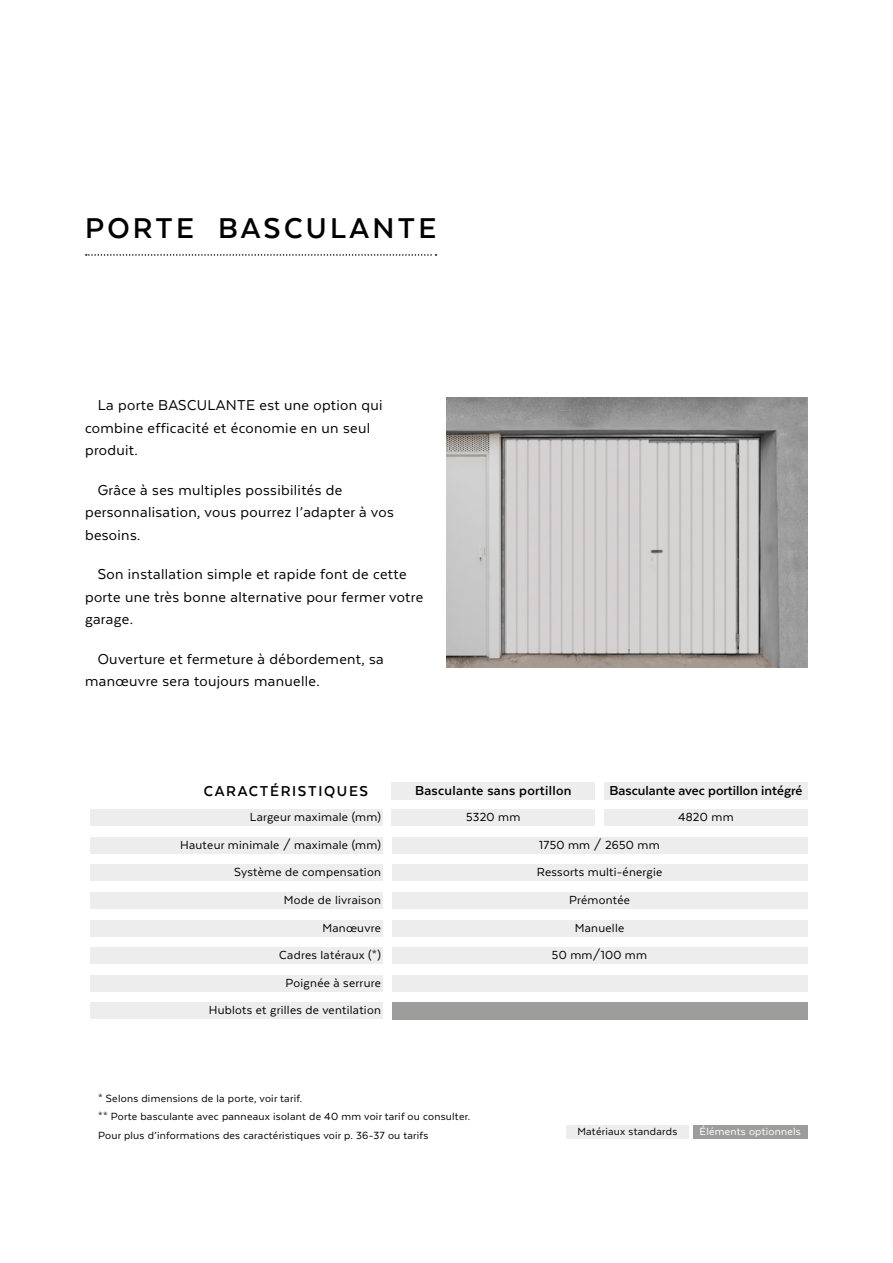
<style>
.page{position:relative;width:893px;height:1263px;background:#fff}
.page>*{position:absolute;margin:0;border:0;box-sizing:border-box;transform-origin:0 0}
.Titulo{font:700 33px "Texta";letter-spacing:.1em;color:#000}
.Cuerpo{font:16.5px/22.5px "Texta";letter-spacing:.02em;color:#000}
.TITULO_tabla_CARACTE{font:700 16.5px "Texta";letter-spacing:.1em;color:#000}
.Cuerpo_tabla_2{font:700 15px "Texta";color:#000}
.Cuerpo_tabla_2-2{font:700 15px "Texta";letter-spacing:.02em;color:#000}
.Cuerpo_Tabla{font:13.5px "Texta";letter-spacing:.02em;color:#000}
.Cuerpo_tabla_2-3{font:13.5px "Texta";letter-spacing:.02em;color:#000}
.Cuerpo-2{font:12px "Texta";letter-spacing:.02em;color:#000}
.Cuerpo_Tabla-2{font:12px "Texta";letter-spacing:.02em;color:#000}
.Titulo_Cuerpo_Tablas{font:12px "Texta";letter-spacing:.02em;color:#fff}
</style>
<div class="page">
<svg style="left:86px;top:254px;width:350px;height:2px"></svg>
<img style="left:446px;top:398px;width:362px;height:270px">
<div style="left:392px;top:782px;width:203px;height:18px;background:#ededed"></div>
<div style="left:604px;top:782px;width:203px;height:18px;background:#ededed"></div>
<div style="left:90px;top:810px;width:292px;height:16px;background:#ededed"></div>
<div style="left:392px;top:810px;width:203px;height:16px;background:#ededed"></div>
<div style="left:604px;top:810px;width:203px;height:16px;background:#ededed"></div>
<div style="left:90px;top:837px;width:292px;height:16px;background:#ededed"></div>
<div style="left:392px;top:837px;width:415px;height:16px;background:#ededed"></div>
<div style="left:90px;top:865px;width:292px;height:16px;background:#ededed"></div>
<div style="left:392px;top:865px;width:415px;height:16px;background:#ededed"></div>
<div style="left:90px;top:893px;width:292px;height:16px;background:#ededed"></div>
<div style="left:392px;top:893px;width:415px;height:16px;background:#ededed"></div>
<div style="left:90px;top:920px;width:292px;height:16px;background:#ededed"></div>
<div style="left:392px;top:920px;width:415px;height:16px;background:#ededed"></div>
<div style="left:90px;top:948px;width:292px;height:16px;background:#ededed"></div>
<div style="left:392px;top:948px;width:415px;height:16px;background:#ededed"></div>
<div style="left:90px;top:975px;width:292px;height:16px;background:#ededed"></div>
<div style="left:392px;top:975px;width:415px;height:16px;background:#ededed"></div>
<div style="left:90px;top:1002px;width:292px;height:16px;background:#ededed"></div>
<div style="left:392px;top:1002px;width:415px;height:18px;background:#9d9d9c"></div>
<div style="left:566px;top:1126px;width:122px;height:13px;background:#ededed"></div>
<div style="left:693px;top:1126px;width:115px;height:13px;background:#9d9d9c"></div>
<p class="Titulo" style="left:85px;top:211px;width:353px">PORTE BASCULANTE</p>
<p class="Cuerpo" style="left:85px;top:394px;width:299px;text-indent:13px">La porte BASCULANTE est une option qui combine efficacité et économie en un seul produit.</p>
<p class="Cuerpo" style="left:85px;top:478px;width:310px;text-indent:13px">Grâce à ses multiples possibilités de personnalisation, vous pourrez l’adapter à vos besoins.</p>
<p class="Cuerpo" style="left:85px;top:563px;width:340px;text-indent:13px">Son installation simple et rapide font de cette porte une très bonne alternative pour fermer votre garage.</p>
<p class="Cuerpo" style="left:85px;top:647px;width:300px;text-indent:13px">Ouverture et fermeture à débordement, sa manœuvre sera toujours manuelle.</p>
<p class="TITULO_tabla_CARACTE" style="left:204px;top:783px;width:166px">CARACTÉRISTIQUES</p>
<p class="Cuerpo_tabla_2-2" style="left:415px;top:783px;width:158px">Basculante sans portillon</p>
<p class="Cuerpo_tabla_2" style="left:609px;top:783px;width:194px">Basculante avec portillon intégré</p>
<p class="Cuerpo_Tabla" style="left:250px;top:810px;width:133px">Largeur maximale (mm)</p>
<p class="Cuerpo_Tabla" style="left:466px;top:810px;width:56px">5320 mm</p>
<p class="Cuerpo_tabla_2-3" style="left:678px;top:810px;width:57px">4820 mm</p>
<p class="Cuerpo_Tabla" style="left:180px;top:838px;width:202px">Hauteur minimale / maximale (mm)</p>
<p class="Cuerpo_Tabla" style="left:539px;top:838px;width:122px">1750 mm / 2650 mm</p>
<p class="Cuerpo_Tabla" style="left:234px;top:865px;width:148px">Système de compensation</p>
<p class="Cuerpo_Tabla" style="left:537px;top:865px;width:127px">Ressorts multi-énergie</p>
<p class="Cuerpo_Tabla" style="left:284px;top:893px;width:98px">Mode de livraison</p>
<p class="Cuerpo_Tabla" style="left:569px;top:893px;width:62px">Prémontée</p>
<p class="Cuerpo_Tabla" style="left:323px;top:921px;width:60px">Manœuvre</p>
<p class="Cuerpo_Tabla" style="left:575px;top:921px;width:51px">Manuelle</p>
<p class="Cuerpo_Tabla" style="left:279px;top:948px;width:103px">Cadres latéraux (*)</p>
<p class="Cuerpo_Tabla" style="left:552px;top:948px;width:97px">50 mm/100 mm</p>
<p class="Cuerpo_Tabla" style="left:286px;top:976px;width:97px">Poignée à serrure</p>
<p class="Cuerpo_Tabla" style="left:209px;top:1003px;width:174px">Hublots et grilles de ventilation</p>
<p class="Cuerpo-2" style="left:98px;top:1092px;width:206px">* Selons dimensions de la porte, voir tarif.</p>
<p class="Cuerpo-2" style="left:98px;top:1111px;width:374px">** Porte basculante avec panneaux isolant de 40 mm voir tarif ou consulter.</p>
<p class="Cuerpo-2" style="left:98px;top:1129px;width:332px">Pour plus d’informations des caractéristiques voir p. 36-37 ou tarifs</p>
<p class="Cuerpo_Tabla-2" style="left:577px;top:1125px;width:101px">Matériaux standards</p>
<p class="Titulo_Cuerpo_Tablas" style="left:700px;top:1125px;width:103px">Éléments optionnels</p>
</div>
